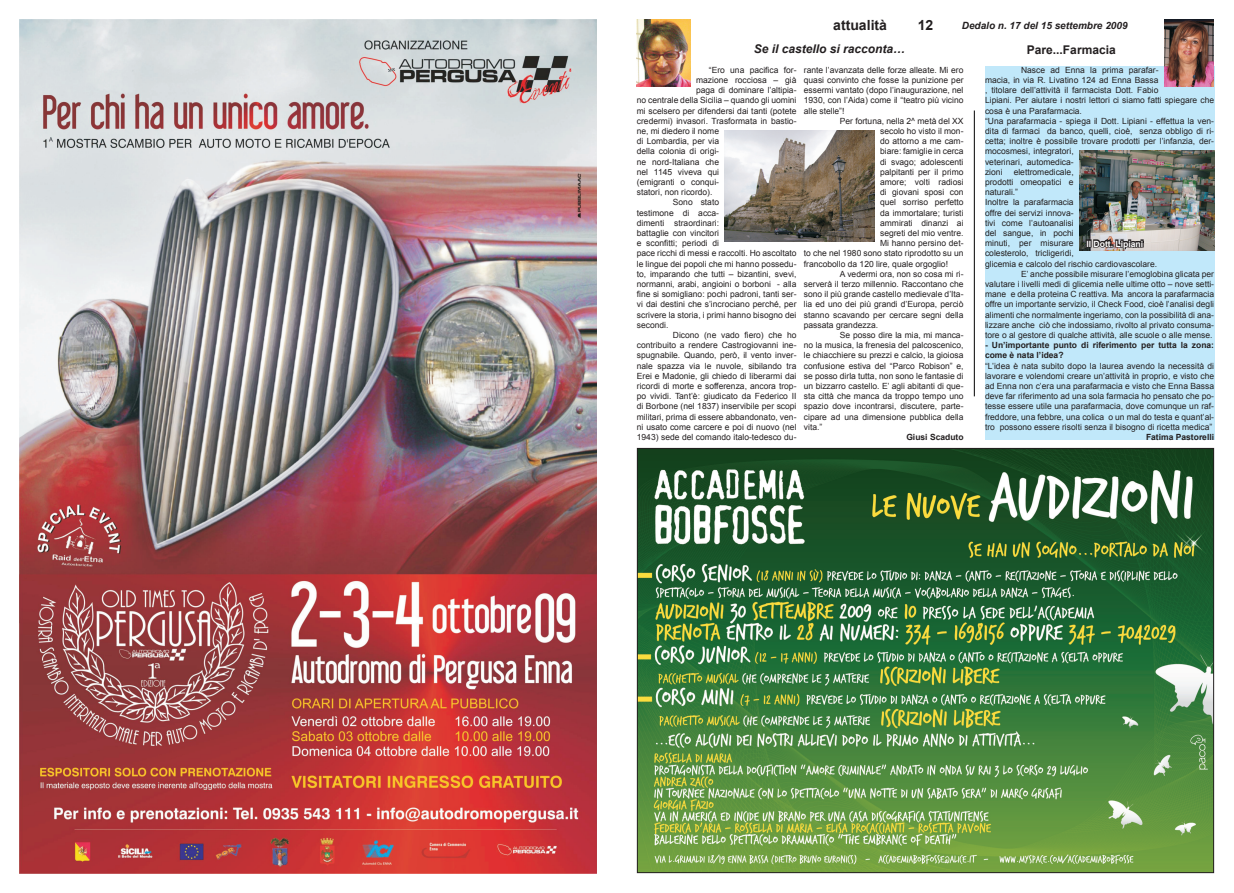
<style>
.page{position:relative;width:1234px;height:893px;background:#fff}
.page>*{position:absolute;margin:0;border:0;box-sizing:border-box;transform-origin:0 0}
.t1{font:700 14px "Arial";color:#231f20}
.t2{font:italic 700 12px "Arial";color:#231f20}
.t3{font:700 12px "Arial";color:#231f20}
.t4{font:italic 700 10px "Arial";color:#231f20}
.t5{font:700 8.6px "Arial";color:#fff}
.t6{font:8.5px/10.2px "Arial";color:#231f20}
.t7{font:700 8.5px/10.2px "Arial";color:#231f20}
</style>
<div class="page">
<img style="left:20px;top:20px;width:576px;height:853px">
<img style="left:638px;top:450px;width:573px;height:421px">
<img style="left:636px;top:20px;width:54px;height:67px">
<img style="left:724px;top:130px;width:150px;height:112px">
<div style="left:984px;top:67px;width:229px;height:373px;background:#c1e8fa"></div>
<img style="left:1163px;top:20px;width:50px;height:67px">
<img style="left:1079px;top:150px;width:134px;height:100px">
<svg style="left:1085px;top:237px;width:58px;height:13px"></svg>
<hr style="left:973px;top:111px;width:1px;height:285px;background:#000">
<h1 class="t1" style="left:833px;top:16px;width:55px">attualità</h1>
<h1 class="t1" style="left:917px;top:16px;width:17px">12</h1>
<p class="t4" style="left:961px;top:19px;width:167px">Dedalo n. 17 del 15 settembre 2009</p>
<h2 class="t2" style="left:753px;top:41px;width:153px">Se il castello si racconta…</h2>
<p class="t6" style="left:708px;top:65px;width:89px">“Ero una pacifica for-</p>
<p class="t6" style="left:696px;top:75px;width:102px">mazione rocciosa – già</p>
<p class="t6" style="left:696px;top:85px;width:102px">paga di dominare l’altipia-</p>
<p class="t6" style="left:636px;top:95px;width:161px">no centrale della Sicilia – quando gli uomini</p>
<p class="t6" style="left:636px;top:106px;width:161px">mi scelsero per difendersi dai tanti (potete</p>
<p class="t6" style="left:636px;top:116px;width:161px">credermi) invasori. Trasformata in bastio-</p>
<p class="t6" style="left:636px;top:126px;width:84px">ne, mi diedero il nome</p>
<p class="t6" style="left:636px;top:136px;width:84px">di Lombardia, per via</p>
<p class="t6" style="left:636px;top:146px;width:84px">della colonia di origi-</p>
<p class="t6" style="left:636px;top:157px;width:84px">ne nord-Italiana che</p>
<p class="t6" style="left:636px;top:167px;width:84px">nel 1145 viveva qui</p>
<p class="t6" style="left:636px;top:177px;width:84px">(emigranti o conqui-</p>
<p class="t6" style="left:636px;top:187px;width:77px">statori, non ricordo).</p>
<p class="t6" style="left:672px;top:197px;width:48px">Sono stato</p>
<p class="t6" style="left:636px;top:208px;width:84px">testimone di acca-</p>
<p class="t6" style="left:636px;top:218px;width:84px">dimenti straordinari:</p>
<p class="t6" style="left:636px;top:228px;width:84px">battaglie con vincitori</p>
<p class="t6" style="left:636px;top:238px;width:84px">e sconfitti; periodi di</p>
<p class="t6" style="left:636px;top:248px;width:161px">pace ricchi di messi e raccolti. Ho ascoltato</p>
<p class="t6" style="left:636px;top:259px;width:161px">le lingue dei popoli che mi hanno possedu-</p>
<p class="t6" style="left:636px;top:269px;width:161px">to, imparando che tutti – bizantini, svevi,</p>
<p class="t6" style="left:636px;top:279px;width:161px">normanni, arabi, angioini o borboni - alla</p>
<p class="t6" style="left:636px;top:289px;width:161px">fine si somigliano: pochi padroni, tanti ser-</p>
<p class="t6" style="left:636px;top:299px;width:161px">vi dai destini che s’incrociano perché, per</p>
<p class="t6" style="left:636px;top:310px;width:161px">scrivere la storia, i primi hanno bisogno dei</p>
<p class="t6" style="left:636px;top:320px;width:33px">secondi.</p>
<p class="t6" style="left:672px;top:330px;width:125px">Dicono (ne vado fiero) che ho</p>
<p class="t6" style="left:636px;top:340px;width:161px">contribuito a rendere Castrogiovanni ine-</p>
<p class="t6" style="left:636px;top:350px;width:161px">spugnabile. Quando, però, il vento inver-</p>
<p class="t6" style="left:636px;top:361px;width:161px">nale spazza via le nuvole, sibilando tra</p>
<p class="t6" style="left:636px;top:371px;width:161px">Erei e Madonie, gli chiedo di liberarmi dai</p>
<p class="t6" style="left:636px;top:381px;width:161px">ricordi di morte e sofferenza, ancora trop-</p>
<p class="t6" style="left:636px;top:391px;width:161px">po vividi. Tant’è: giudicato da Federico II</p>
<p class="t6" style="left:636px;top:401px;width:161px">di Borbone (nel 1837) inservibile per scopi</p>
<p class="t6" style="left:636px;top:412px;width:161px">militari, prima di essere abbandonato, ven-</p>
<p class="t6" style="left:636px;top:422px;width:161px">ni usato come carcere e poi di nuovo (nel</p>
<p class="t6" style="left:636px;top:432px;width:161px">1943) sede del comando italo-tedesco du-</p>
<h2 class="t3" style="left:1026px;top:42px;width:90px">Pare...Farmacia</h2>
<p class="t6" style="left:803px;top:65px;width:161px">rante l’avanzata delle forze alleate. Mi ero</p>
<p class="t6" style="left:803px;top:75px;width:161px">quasi convinto che fosse la punizione per</p>
<p class="t6" style="left:803px;top:85px;width:161px">essermi vantato (dopo l’inaugurazione, nel</p>
<p class="t6" style="left:803px;top:95px;width:161px">1930, con l’Aida) come il “teatro più vicino</p>
<p class="t6" style="left:803px;top:106px;width:42px">alle stelle”!</p>
<p class="t6" style="left:839px;top:116px;width:125px">Per fortuna, nella 2^ metà del XX</p>
<p class="t6" style="left:879px;top:126px;width:85px">secolo ho visto il mon-</p>
<p class="t6" style="left:879px;top:136px;width:85px">do attorno a me cam-</p>
<p class="t6" style="left:879px;top:146px;width:85px">biare: famiglie in cerca</p>
<p class="t6" style="left:879px;top:157px;width:85px">di svago; adolescenti</p>
<p class="t6" style="left:879px;top:167px;width:85px">palpitanti per il primo</p>
<p class="t6" style="left:879px;top:177px;width:85px">amore; volti radiosi</p>
<p class="t6" style="left:879px;top:187px;width:85px">di giovani sposi con</p>
<p class="t6" style="left:879px;top:197px;width:85px">quel sorriso perfetto</p>
<p class="t6" style="left:879px;top:208px;width:85px">da immortalare; turisti</p>
<p class="t6" style="left:879px;top:218px;width:85px">ammirati dinanzi ai</p>
<p class="t6" style="left:879px;top:228px;width:85px">segreti del mio ventre.</p>
<p class="t6" style="left:879px;top:238px;width:85px">Mi hanno persino det-</p>
<p class="t6" style="left:803px;top:248px;width:161px">to che nel 1980 sono stato riprodotto su un</p>
<p class="t6" style="left:803px;top:259px;width:146px">francobollo da 120 lire, quale orgoglio!</p>
<p class="t6" style="left:839px;top:269px;width:125px">A vedermi ora, non so cosa mi ri-</p>
<p class="t6" style="left:803px;top:279px;width:161px">serverà il terzo millennio. Raccontano che</p>
<p class="t6" style="left:803px;top:289px;width:161px">sono il più grande castello medievale d’Ita-</p>
<p class="t6" style="left:803px;top:299px;width:161px">lia ed uno dei più grandi d’Europa, perciò</p>
<p class="t6" style="left:803px;top:310px;width:161px">stanno scavando per cercare segni della</p>
<p class="t6" style="left:803px;top:320px;width:76px">passata grandezza.</p>
<p class="t6" style="left:839px;top:330px;width:125px">Se posso dire la mia, mi manca-</p>
<p class="t6" style="left:803px;top:340px;width:161px">no la musica, la frenesia del palcoscenico,</p>
<p class="t6" style="left:803px;top:350px;width:161px">le chiacchiere su prezzi e calcio, la gioiosa</p>
<p class="t6" style="left:803px;top:361px;width:161px">confusione estiva del “Parco Robison” e,</p>
<p class="t6" style="left:803px;top:371px;width:161px">se posso dirla tutta, non sono le fantasie di</p>
<p class="t6" style="left:803px;top:381px;width:161px">un bizzarro castello. E’ agli abitanti di que-</p>
<p class="t6" style="left:803px;top:391px;width:161px">sta città che manca da troppo tempo uno</p>
<p class="t6" style="left:803px;top:401px;width:161px">spazio dove incontrarsi, discutere, parte-</p>
<p class="t6" style="left:803px;top:412px;width:161px">cipare ad una dimensione pubblica della</p>
<p class="t6" style="left:803px;top:422px;width:20px">vita.”</p>
<p class="t7" style="left:906px;top:432px;width:59px">Giusi Scaduto</p>
<p class="t6" style="left:984px;top:65px;width:230px;text-indent:36px">Nasce ad Enna la prima parafar-<br>macia, in via R. Livatino 124 ad Enna Bassa<br>, titolare dell’attività il farmacista Dott. Fabio<br>Lipiani. Per aiutare i nostri lettori ci siamo fatti spiegare che cosa è una Parafarmacia.<br>“Una parafarmacia - spiega il Dott. Lipiani - effettua la ven&shy;dita di farmaci da banco, quelli, cioè, senza obbligo di ri&shy;cetta; inoltre è possibile trovare prodotti per l’infanzia, der&shy;mocosmesi, integratori,<br>veterinari, automedica-<br>zioni</p>
<p class="t6" style="left:1013px;top:167px;width:61px">elettromedicale,</p>
<p class="t6" style="left:984px;top:177px;width:90px">prodotti omeopatici e</p>
<p class="t6" style="left:984px;top:187px;width:35px">naturali.”</p>
<p class="t6" style="left:984px;top:197px;width:90px">Inoltre la parafarmacia</p>
<p class="t6" style="left:984px;top:208px;width:90px">offre dei servizi innova-</p>
<p class="t6" style="left:984px;top:218px;width:90px">tivi come l’autoanalisi</p>
<p class="t6" style="left:984px;top:228px;width:90px">del sangue, in pochi</p>
<p class="t6" style="left:984px;top:238px;width:90px">minuti, per misurare</p>
<p class="t6" style="left:984px;top:248px;width:90px">colesterolo, tricligeridi,</p>
<p class="t6" style="left:984px;top:259px;width:173px">glicemia e calcolo del rischio cardiovascolare.</p>
<p class="t6" style="left:1020px;top:269px;width:194px">E’ anche possibile misurare l’emoglobina glicata per</p>
<p class="t6" style="left:984px;top:279px;width:230px">valutare i livelli medi di glicemia nelle ultime otto – nove setti-</p>
<p class="t6" style="left:984px;top:289px;width:230px">mane e della proteina C reattiva. Ma ancora la parafarmacia</p>
<p class="t6" style="left:984px;top:299px;width:230px">offre un importante servizio, il Check Food, cioè l’analisi degli</p>
<p class="t6" style="left:984px;top:310px;width:230px">alimenti che normalmente ingeriamo, con la possibilità di ana-</p>
<p class="t6" style="left:984px;top:320px;width:230px">lizzare anche ciò che indossiamo, rivolto al privato consuma-</p>
<p class="t6" style="left:984px;top:330px;width:229px">tore o al gestore di qualche attività, alle scuole o alle mense.</p>
<p class="t7" style="left:984px;top:340px;width:230px">- Un’importante punto di riferimento per tutta la zona: come è nata l’idea?</p>
<p class="t6" style="left:984px;top:361px;width:230px;text-align:justify">“L’idea è nata subito dopo la laurea avendo la necessità di lavorare e volendomi creare un’attività in proprio, e visto che ad Enna non c’era una parafarmacia e visto che Enna Bassa deve far riferimento ad una sola farmacia ho pensato che po&shy;tesse essere utile una parafarmacia, dove comunque un raf&shy;freddore, una febbre, una colica o un mal do testa e quant’al&shy;tro possono essere risolti senza il bisogno di ricetta medica”</p>
<p class="t7" style="left:1145px;top:432px;width:70px">Fatima Pastorelli</p>
<p class="t5" style="left:1086px;top:238px;width:58px">Il Dott. Lipiani</p>
</div>
